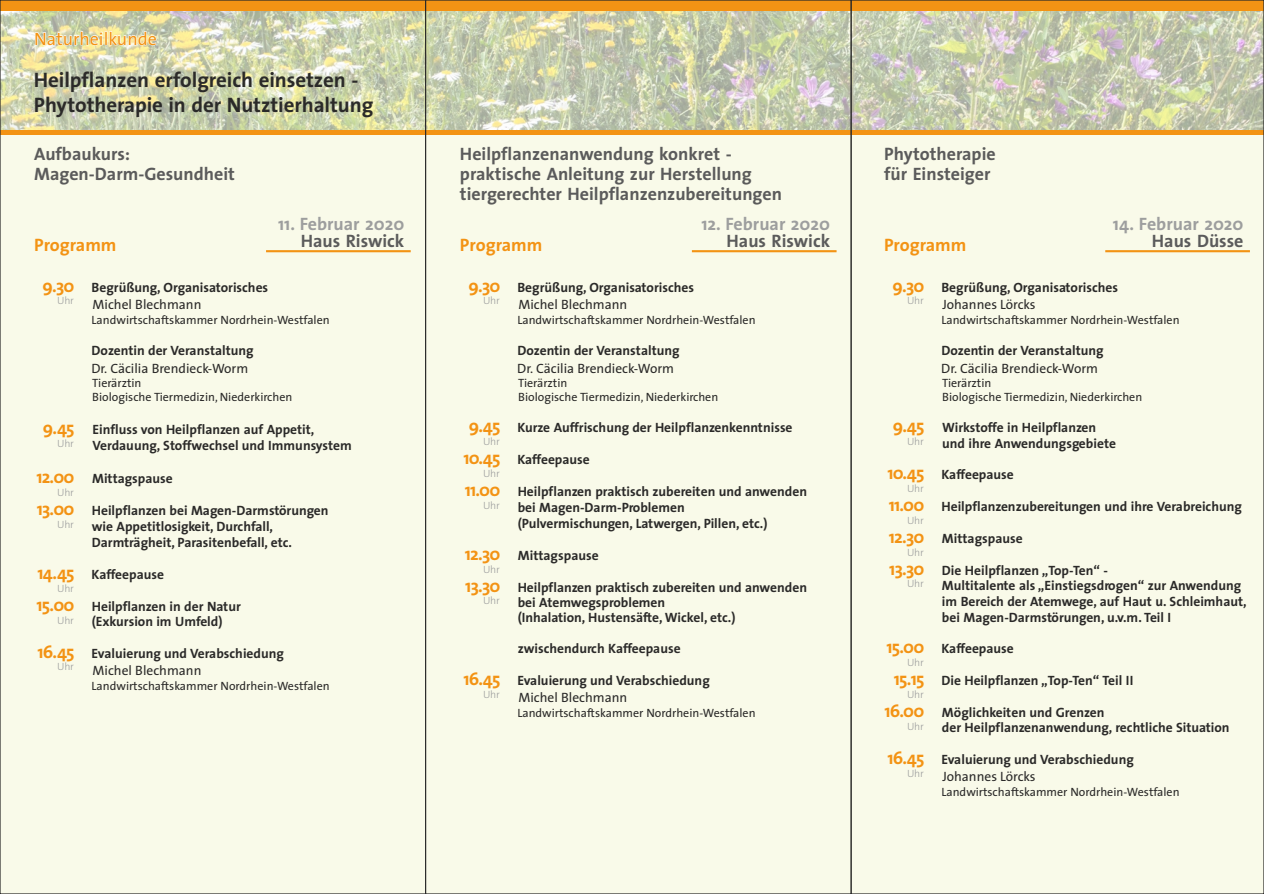
<style>
.page{position:relative;width:1264px;height:894px;background:#fff}
.page>*{position:absolute;margin:0;border:0;box-sizing:border-box;transform-origin:0 0}
.t1{font:700 21px/24.6px "The Sans";letter-spacing:-.005em;color:#2b2a29}
.t2{font:700 18px/20px "The Sans";color:#5b5b5b}
.t3{font:700 18px "The Sans";letter-spacing:-.045em;color:#f39314}
.t4{font:700 18px "The Sans";color:#9d9e9e}
.t5{font:700 18px "The Sans";color:#f39314}
.t6{font:18px "The Sans";color:#f39314}
.t7{font:700 13.5px/15.8px "The Sans";color:#2b2a29}
.t8{font:13.5px "The Sans";color:#2b2a29}
.t9{font:12px/14.1px "The Sans";color:#2b2a29}
.t10{font:300 10.5px "The Sans";letter-spacing:-.02em;color:#9d9e9e}
</style>
<div class="page">
<div style="left:0;top:132px;width:1263px;height:761px;background:#f9fae9"></div>
<img style="left:2px;top:11px;width:1259px;height:119px">
<div style="left:0;top:0;width:1263px;height:11px;background:#f39314"></div>
<hr style="left:0;top:130px;width:1263px;height:4px;background:#f39314">
<svg style="left:35px;top:31px;width:121px;height:14px"></svg>
<hr style="left:266px;top:250px;width:144px;height:2px;background:#f39314">
<hr style="left:1104px;top:250px;width:145px;height:2px;background:#f39314">
<hr style="left:691px;top:250px;width:145px;height:2px;background:#f39314">
<h2 class="t6" style="left:34px;top:33px;width:124px">Naturheilkunde</h2>
<h1 class="t1" style="left:34px;top:71px;width:341px">Heilpflanzen erfolgreich einsetzen -<br>Phytotherapie in der Nutztierhaltung</h1>
<h2 class="t2" style="left:34px;top:146px;width:202px">Aufbaukurs:<br>Magen-Darm-Gesundheit</h2>
<h2 class="t2" style="left:460px;top:146px;width:323px">Heilpflanzenanwendung konkret - praktische Anleitung zur Herstellung tiergerechter Heilpflanzenzubereitungen</h2>
<h2 class="t2" style="left:884px;top:146px;width:113px">Phytotherapie für Einsteiger</h2>
<h2 class="t4" style="left:278px;top:217px;width:128px">11. Februar 2020</h2>
<h2 class="t4" style="left:1112px;top:217px;width:132px">14. Februar 2020</h2>
<h2 class="t2" style="left:300px;top:234px;width:105px">Haus Riswick</h2>
<h2 class="t2" style="left:1151px;top:234px;width:93px">Haus Düsse</h2>
<h2 class="t4" style="left:701px;top:217px;width:130px">12. Februar 2020</h2>
<h2 class="t2" style="left:726px;top:234px;width:105px">Haus Riswick</h2>
<h2 class="t5" style="left:34px;top:239px;width:84px">Programm</h2>
<h2 class="t5" style="left:883px;top:239px;width:84px">Programm</h2>
<h2 class="t5" style="left:460px;top:239px;width:84px">Programm</h2>
<p class="t7" style="left:92px;top:281px;width:178px">Begrüßung, Organisatorisches</p>
<p class="t7" style="left:941px;top:281px;width:178px">Begrüßung, Organisatorisches</p>
<p class="t7" style="left:517px;top:281px;width:178px">Begrüßung, Organisatorisches</p>
<h2 class="t3" style="left:43px;top:279px;width:33px">9.30</h2>
<h2 class="t3" style="left:892px;top:279px;width:33px">9.30</h2>
<h2 class="t3" style="left:468px;top:279px;width:33px">9.30</h2>
<p class="t10" style="left:57px;top:297px;width:18px">Uhr</p>
<p class="t10" style="left:483px;top:297px;width:18px">Uhr</p>
<p class="t10" style="left:906px;top:297px;width:18px">Uhr</p>
<p class="t8" style="left:92px;top:299px;width:110px">Michel Blechmann</p>
<p class="t8" style="left:942px;top:299px;width:95px">Johannes Lörcks</p>
<p class="t8" style="left:518px;top:299px;width:110px">Michel Blechmann</p>
<p class="t9" style="left:91px;top:314px;width:240px">Landwirtschaftskammer Nordrhein-Westfalen</p>
<p class="t9" style="left:941px;top:314px;width:240px">Landwirtschaftskammer Nordrhein-Westfalen</p>
<p class="t9" style="left:517px;top:314px;width:240px">Landwirtschaftskammer Nordrhein-Westfalen</p>
<p class="t7" style="left:92px;top:345px;width:164px">Dozentin der Veranstaltung</p>
<p class="t7" style="left:941px;top:345px;width:164px">Dozentin der Veranstaltung</p>
<p class="t7" style="left:517px;top:345px;width:164px">Dozentin der Veranstaltung</p>
<p class="t8" style="left:91px;top:363px;width:158px">Dr. Cäcilia Brendieck-Worm</p>
<p class="t8" style="left:941px;top:363px;width:158px">Dr. Cäcilia Brendieck-Worm</p>
<p class="t8" style="left:517px;top:363px;width:158px">Dr. Cäcilia Brendieck-Worm</p>
<p class="t9" style="left:92px;top:378px;width:201px">Tierärztin<br>Biologische Tiermedizin, Niederkirchen</p>
<p class="t9" style="left:941px;top:378px;width:201px">Tierärztin<br>Biologische Tiermedizin, Niederkirchen</p>
<p class="t9" style="left:518px;top:378px;width:201px">Tierärztin<br>Biologische Tiermedizin, Niederkirchen</p>
<p class="t7" style="left:92px;top:424px;width:261px">Einfluss von Heilpflanzen auf Appetit,<br>Verdauung, Stoffwechsel und Immunsystem</p>
<p class="t7" style="left:941px;top:421px;width:175px">Wirkstoffe in Heilpflanzen und ihre Anwendungsgebiete</p>
<p class="t7" style="left:517px;top:421px;width:276px">Kurze Auffrischung der Heilpflanzenkenntnisse</p>
<h2 class="t3" style="left:43px;top:422px;width:33px">9.45</h2>
<h2 class="t3" style="left:892px;top:419px;width:33px">9.45</h2>
<h2 class="t3" style="left:468px;top:419px;width:33px">9.45</h2>
<p class="t10" style="left:483px;top:437px;width:18px">Uhr</p>
<p class="t10" style="left:906px;top:437px;width:18px">Uhr</p>
<p class="t10" style="left:57px;top:439px;width:18px">Uhr</p>
<p class="t7" style="left:517px;top:453px;width:74px">Kaffeepause</p>
<h2 class="t3" style="left:463px;top:451px;width:39px">10.45</h2>
<p class="t7" style="left:92px;top:472px;width:82px">Mittagspause</p>
<p class="t7" style="left:941px;top:468px;width:74px">Kaffeepause</p>
<p class="t10" style="left:483px;top:469px;width:18px">Uhr</p>
<h2 class="t3" style="left:36px;top:470px;width:40px">12.00</h2>
<h2 class="t3" style="left:887px;top:466px;width:39px">10.45</h2>
<p class="t10" style="left:906px;top:484px;width:18px">Uhr</p>
<p class="t7" style="left:517px;top:485px;width:291px">Heilpflanzen praktisch zubereiten und anwenden bei Magen-Darm-Problemen<br>(Pulvermischungen, Latwergen, Pillen, etc.)</p>
<h2 class="t3" style="left:464px;top:483px;width:37px">11.00</h2>
<p class="t10" style="left:57px;top:488px;width:18px">Uhr</p>
<p class="t7" style="left:92px;top:504px;width:238px">Heilpflanzen bei Magen-Darmstörungen wie Appetitlosigkeit, Durchfall,<br>Darmträgheit, Parasitenbefall, etc.</p>
<p class="t7" style="left:941px;top:500px;width:302px">Heilpflanzenzubereitungen und ihre Verabreichung</p>
<p class="t7" style="left:941px;top:564px;width:306px">Die Heilpflanzen „Top-Ten“ -<br>Multitalente als „Einstiegsdrogen“ zur Anwendung im Bereich der Atemwege, auf Haut u. Schleimhaut, bei Magen-Darmstörungen, u.v.m. Teil I</p>
<p class="t10" style="left:483px;top:501px;width:18px">Uhr</p>
<h2 class="t3" style="left:37px;top:502px;width:39px">13.00</h2>
<h2 class="t3" style="left:888px;top:498px;width:37px">11.00</h2>
<p class="t10" style="left:906px;top:516px;width:18px">Uhr</p>
<p class="t10" style="left:57px;top:520px;width:18px">Uhr</p>
<p class="t7" style="left:941px;top:532px;width:82px">Mittagspause</p>
<h2 class="t3" style="left:888px;top:530px;width:37px">12.30</h2>
<p class="t10" style="left:906px;top:548px;width:18px">Uhr</p>
<p class="t7" style="left:518px;top:549px;width:82px">Mittagspause</p>
<h2 class="t3" style="left:465px;top:547px;width:37px">12.30</h2>
<p class="t10" style="left:483px;top:565px;width:18px">Uhr</p>
<h2 class="t3" style="left:889px;top:562px;width:37px">13.30</h2>
<p class="t7" style="left:92px;top:568px;width:74px">Kaffeepause</p>
<h2 class="t3" style="left:38px;top:566px;width:38px">14.45</h2>
<p class="t10" style="left:906px;top:580px;width:18px">Uhr</p>
<p class="t7" style="left:517px;top:581px;width:291px;line-height:14.9px">Heilpflanzen praktisch zubereiten und anwenden bei Atemwegsproblemen<br>(Inhalation, Hustensäfte, Wickel, etc.)</p>
<p class="t7" style="left:517px;top:642px;width:164px">zwischendurch Kaffeepause</p>
<h2 class="t3" style="left:465px;top:579px;width:37px">13.30</h2>
<p class="t10" style="left:57px;top:584px;width:18px">Uhr</p>
<p class="t10" style="left:483px;top:597px;width:18px">Uhr</p>
<p class="t7" style="left:92px;top:600px;width:150px;line-height:14.9px">Heilpflanzen in der Natur (Exkursion im Umfeld)</p>
<h2 class="t3" style="left:36px;top:598px;width:40px">15.00</h2>
<p class="t10" style="left:57px;top:616px;width:18px">Uhr</p>
<p class="t7" style="left:941px;top:642px;width:74px">Kaffeepause</p>
<h2 class="t3" style="left:886px;top:641px;width:40px">15.00</h2>
<h2 class="t3" style="left:38px;top:645px;width:38px">16.45</h2>
<p class="t7" style="left:92px;top:647px;width:194px">Evaluierung und Verabschiedung</p>
<p class="t10" style="left:906px;top:658px;width:18px">Uhr</p>
<p class="t10" style="left:57px;top:663px;width:18px">Uhr</p>
<p class="t8" style="left:92px;top:665px;width:110px">Michel Blechmann</p>
<h2 class="t3" style="left:463px;top:672px;width:38px">16.45</h2>
<p class="t7" style="left:941px;top:674px;width:193px">Die Heilpflanzen „Top-Ten“ Teil II</p>
<p class="t7" style="left:517px;top:674px;width:194px">Evaluierung und Verabschiedung</p>
<h2 class="t3" style="left:893px;top:672px;width:32px">15.15</h2>
<p class="t9" style="left:91px;top:680px;width:240px">Landwirtschaftskammer Nordrhein-Westfalen</p>
<p class="t10" style="left:483px;top:690px;width:18px">Uhr</p>
<p class="t10" style="left:906px;top:690px;width:18px">Uhr</p>
<p class="t8" style="left:518px;top:693px;width:110px">Michel Blechmann</p>
<h2 class="t3" style="left:884px;top:704px;width:42px">16.00</h2>
<p class="t7" style="left:941px;top:707px;width:289px;line-height:14.9px">Möglichkeiten und Grenzen<br>der Heilpflanzenanwendung, rechtliche Situation</p>
<p class="t9" style="left:517px;top:707px;width:240px">Landwirtschaftskammer Nordrhein-Westfalen</p>
<p class="t10" style="left:906px;top:722px;width:18px">Uhr</p>
<h2 class="t3" style="left:887px;top:751px;width:38px">16.45</h2>
<p class="t10" style="left:906px;top:769px;width:18px">Uhr</p>
<p class="t7" style="left:941px;top:753px;width:194px">Evaluierung und Verabschiedung</p>
<p class="t8" style="left:942px;top:771px;width:95px">Johannes Lörcks</p>
<p class="t9" style="left:941px;top:786px;width:240px">Landwirtschaftskammer Nordrhein-Westfalen</p>
</div>
